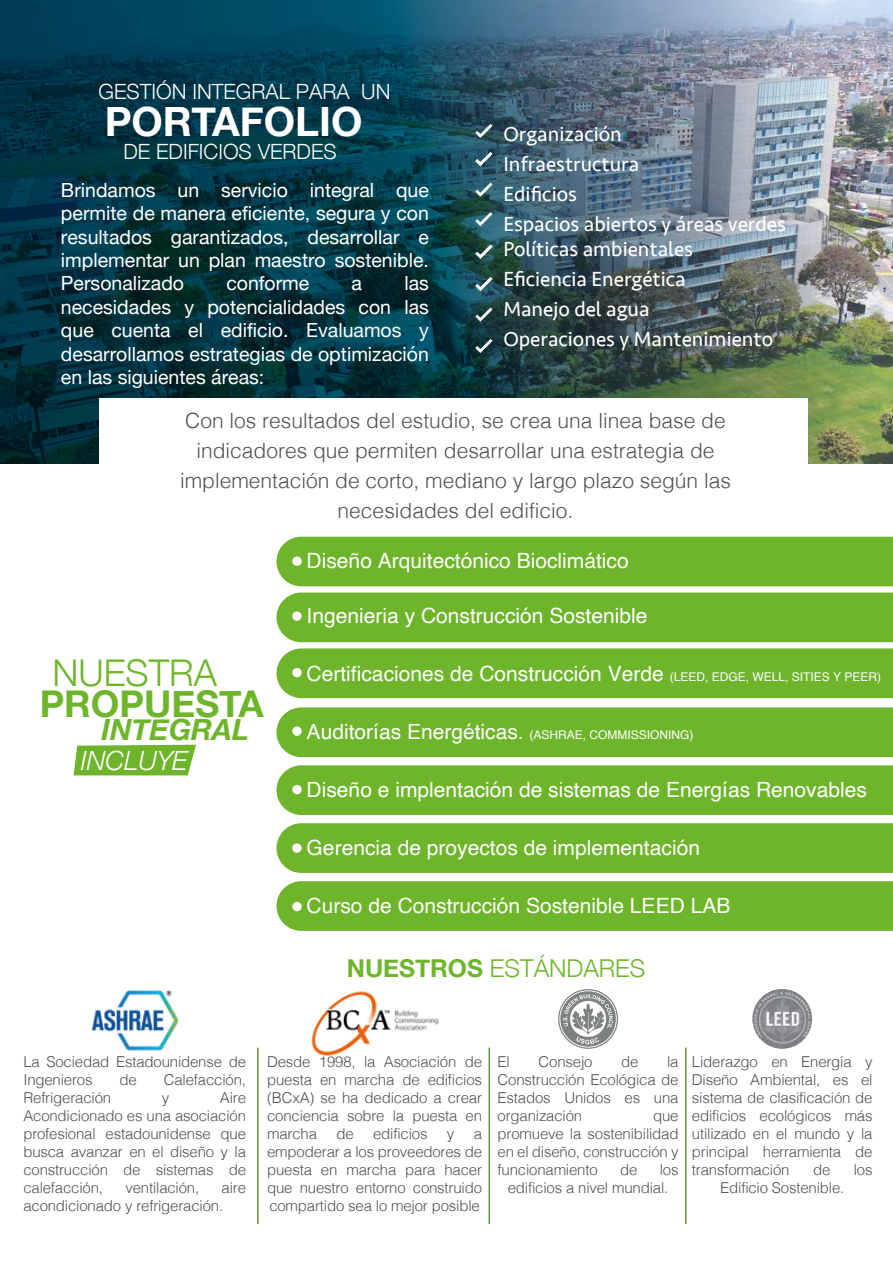
<style>
.page{position:relative;width:893px;height:1263px;background:#fff}
.page>*{position:absolute;margin:0;border:0;box-sizing:border-box;transform-origin:0 0}
.t1{font:700 40.35px "Helvetica Neue";color:#fff}
.t2{font:700 36.9px "Helvetica Neue";color:#6eb52c}
.t3{font:300 36.9px "Helvetica Neue";color:#6eb52c}
.t4{font:italic 700 29.25px "Helvetica Neue";color:#6eb52c}
.t5{font:italic 300 26.55px "Helvetica Neue";color:#fff}
.t6{font:300 24.6px "Helvetica Neue";color:#6eb52c}
.t7{font:21px "Helvetica";color:#fff}
.t8{font:300 21px/30px "Helvetica";color:#525150;text-align:center}
.t9{font:21px/30px "Seravek";color:#fff}
.t10{font:300 21px "Helvetica Neue";color:#fff}
.t11{font:19.5px/23.4px "Helvetica Neue";color:#fff;text-align:justify}
.t12{font:300 15px/18px "Helvetica";letter-spacing:-.01em;color:#525150;text-align:justify}
.s1{font-size:12px}
.s2{font-weight:700}
</style>
<div class="page">
<img style="left:311px;top:991px;width:128px;height:65px">
<img style="left:0;top:0;width:893px;height:463px">
<svg style="left:475px;top:123px;width:18px;height:16px"></svg>
<svg style="left:475px;top:151px;width:18px;height:16px"></svg>
<svg style="left:475px;top:182px;width:18px;height:15px"></svg>
<svg style="left:475px;top:211px;width:18px;height:16px"></svg>
<svg style="left:475px;top:244px;width:18px;height:16px"></svg>
<svg style="left:475px;top:276px;width:18px;height:16px"></svg>
<svg style="left:475px;top:307px;width:18px;height:15px"></svg>
<svg style="left:475px;top:338px;width:18px;height:16px"></svg>
<div style="left:100px;top:398px;width:708px;height:130px;background:#fff"></div>
<div style="left:276px;top:707px;width:617px;height:50px;background:#6eb52c"></div>
<div style="left:276px;top:648px;width:617px;height:50px;background:#6eb52c"></div>
<div style="left:276px;top:593px;width:617px;height:49px;background:#6eb52c"></div>
<div style="left:276px;top:537px;width:617px;height:49px;background:#6eb52c"></div>
<div style="left:276px;top:765px;width:617px;height:50px;background:#6eb52c"></div>
<div style="left:276px;top:823px;width:617px;height:50px;background:#6eb52c"></div>
<div style="left:276px;top:881px;width:617px;height:50px;background:#6eb52c"></div>
<hr style="left:257px;top:1047px;width:2px;height:177px;background:#67993e">
<hr style="left:488px;top:1047px;width:2px;height:177px;background:#67993e">
<hr style="left:685px;top:1047px;width:2px;height:177px;background:#67993e">
<svg style="left:558px;top:989px;width:60px;height:60px"></svg>
<img style="left:752px;top:989px;width:60px;height:60px;border-radius:30px">
<div style="left:292px;top:902px;width:10px;height:9px;background:#fff;border-radius:50%"></div>
<div style="left:292px;top:843px;width:10px;height:10px;background:#fff;border-radius:50%"></div>
<div style="left:292px;top:785px;width:10px;height:9px;background:#fff;border-radius:50%"></div>
<div style="left:292px;top:726px;width:10px;height:10px;background:#fff;border-radius:50%"></div>
<div style="left:292px;top:668px;width:10px;height:9px;background:#fff;border-radius:50%"></div>
<div style="left:292px;top:611px;width:10px;height:10px;background:#fff;border-radius:50%"></div>
<div style="left:292px;top:556px;width:10px;height:10px;background:#fff;border-radius:50%"></div>
<svg style="left:74px;top:745px;width:122px;height:30px"></svg>
<img style="left:92px;top:990px;width:86px;height:61px">
<h3 class="t10" style="left:99px;top:74px;width:293px">GESTIÓN INTEGRAL PARA UN</h3>
<h1 class="t1" style="left:105px;top:90px;width:259px">PORTAFOLIO</h1>
<h3 class="t10" style="left:123px;top:135px;width:215px">DE EDIFICIOS VERDES</h3>
<h3 class="t11" style="left:61px;top:179px;width:369px">Brindamos un servicio integral que permite de manera eficiente, segura y con resultados garantizados, desarrollar e implementar un plan maestro sostenible.<br>Personalizado</h3>
<h3 class="t11" style="left:226px;top:273px;width:85px">conforme</h3>
<h3 class="t11" style="left:352px;top:273px;width:12px">a</h3>
<h3 class="t11" style="left:61px;top:273px;width:369px;text-indent:343px">las necesidades y potencialidades con las que cuenta el edificio. Evaluamos y desarrollamos estrategias de optimización en las siguientes áreas:</h3>
<h3 class="t9" style="left:503px;top:119px;width:284px">Organización<br>Infraestructura<br>Edificios<br>Espacios abiertos y áreas verdes</h3>
<h3 class="t9" style="left:503px;top:234px;width:271px">Políticas ambientales<br>Eficiencia Energética<br>Manejo del agua<br>Operaciones y Mantenimiento</h3>
<h3 class="t8" style="left:180px;top:404px;width:552px">Con los resultados del estudio, se crea una linea base de indicadores que permiten desarrollar una estrategia de implementación de corto, mediano y largo plazo según las necesidades del edificio.</h3>
<h2 class="t3" style="left:53px;top:643px;width:166px">NUESTRA</h2>
<h2 class="t2" style="left:40px;top:675px;width:225px">PROPUESTA</h2>
<h3 class="t4" style="left:101px;top:707px;width:149px">INTEGRAL</h3>
<h3 class="t5" style="left:81px;top:740px;width:108px">INCLUYE</h3>
<h3 class="t7" style="left:307px;top:545px;width:324px">Diseño Arquitectónico Bioclimático</h3>
<h3 class="t7" style="left:307px;top:599px;width:342px">Ingenieria y Construcción Sostenible</h3>
<h3 class="t7" style="left:307px;top:657px;width:576px">Certificaciones de Construcción Verde <span class="s1">(LEED, EDGE, WELL, SITIES Y PEER)</span></h3>
<h3 class="t7" style="left:307px;top:716px;width:388px">Auditorías Energéticas. <span class="s1">(ASHRAE, COMMISSIONING)</span></h3>
<h3 class="t7" style="left:307px;top:774px;width:562px">Diseño e implentación de sistemas de Energías Renovables</h3>
<h3 class="t7" style="left:307px;top:831px;width:395px">Gerencia de proyectos de implementación</h3>
<h3 class="t7" style="left:307px;top:889px;width:425px">Curso de Construcción Sostenible LEED LAB</h3>
<h3 class="t6" style="left:347px;top:948px;width:300px"><span class="s2">NUESTROS</span> ESTÁNDARES</h3>
<p class="t12" style="left:23px;top:1052px;width:224px">La Sociedad Estadounidense de<br>Ingenieros</p>
<p class="t12" style="left:120px;top:1070px;width:19px">de</p>
<p class="t12" style="left:164px;top:1070px;width:84px">Calefacción,</p>
<p class="t12" style="left:23px;top:1088px;width:89px">Refrigeración</p>
<p class="t12" style="left:162px;top:1088px;width:9px">y</p>
<p class="t12" style="left:23px;top:1088px;width:224px;text-indent:197px">Aire Acondicionado es una asociación profesional estadounidense que busca avanzar en el diseño y la construcción de sistemas de calefacción,</p>
<p class="t12" style="left:23px;top:1178px;width:224px;text-indent:198px">aire acondicionado y refrigeración.</p>
<p class="t12" style="left:125px;top:1178px;width:75px">ventilación,</p>
<p class="t12" style="left:267px;top:1052px;width:216px">Desde 1998, la Asociación de puesta en marcha de edificios (BCxA) se ha dedicado a crear conciencia sobre la puesta en marcha</p>
<p class="t12" style="left:336px;top:1124px;width:19px">de</p>
<p class="t12" style="left:373px;top:1124px;width:56px">edificios</p>
<p class="t12" style="left:447px;top:1124px;width:9px">y</p>
<p class="t12" style="left:267px;top:1124px;width:216px;text-indent:207px">a empoderar a los proveedores de puesta en marcha para hacer que nuestro entorno construido compartido sea lo mejor posible</p>
<p class="t12" style="left:498px;top:1052px;width:14px">El</p>
<p class="t12" style="left:539px;top:1052px;width:55px">Consejo</p>
<p class="t12" style="left:621px;top:1052px;width:19px">de</p>
<p class="t12" style="left:498px;top:1052px;width:183px;text-indent:170px">la Construcción Ecológica de Estados Unidos es una organización</p>
<p class="t12" style="left:498px;top:1106px;width:183px;text-indent:156px">que promueve la sostenibilidad en el diseño, construcción y funcionamiento</p>
<p class="t12" style="left:508px;top:1160px;width:172px;text-indent:152px">los edificios a nivel mundial.</p>
<p class="t12" style="left:620px;top:1160px;width:19px">de</p>
<p class="t12" style="left:692px;top:1052px;width:182px">Liderazgo en Energía y Diseño Ambiental, es el sistema de clasificación de edificios ecológicos más utilizado en el mundo y la principal herramienta de transformación</p>
<p class="t12" style="left:813px;top:1160px;width:19px">de</p>
<p class="t12" style="left:854px;top:1160px;width:20px">los</p>
<p class="t12" style="left:720px;top:1178px;width:126px">Edificio Sostenible.</p>
</div>
